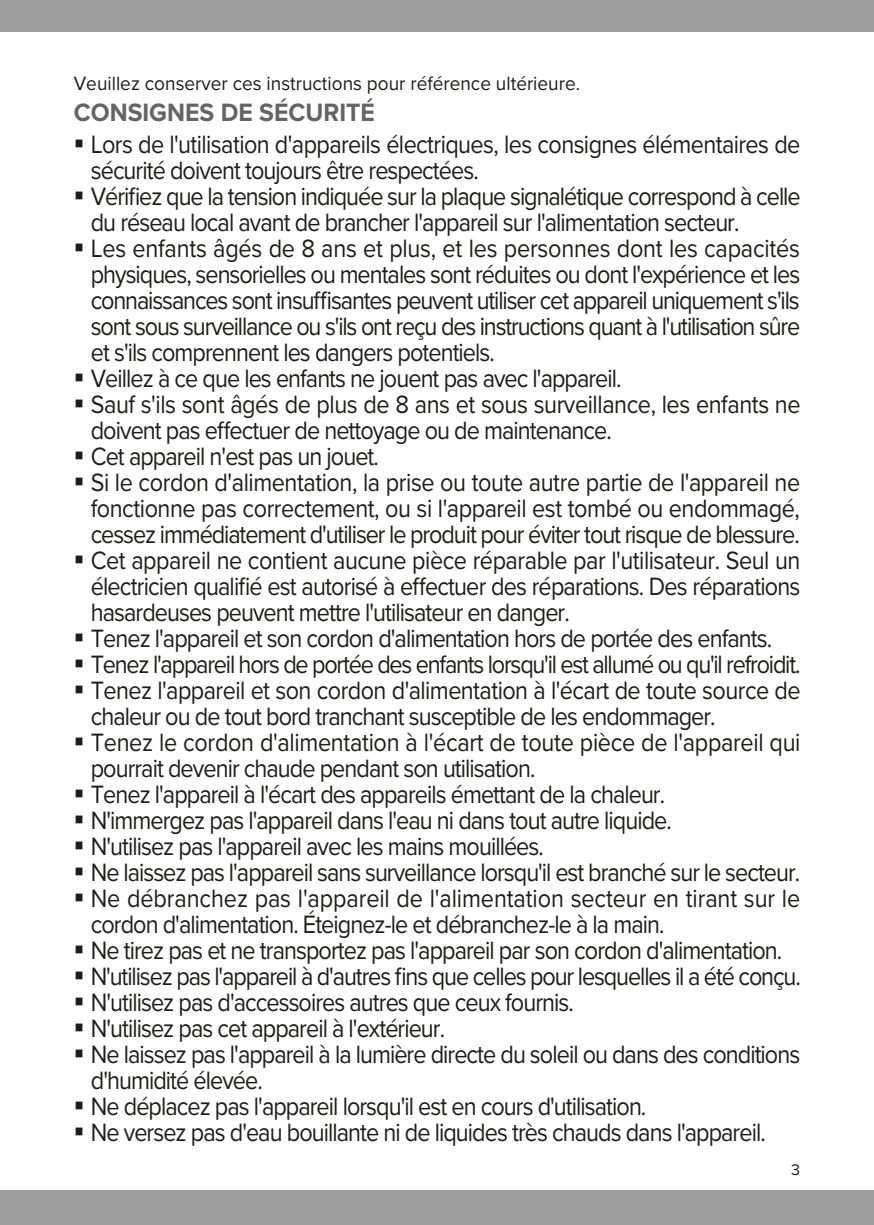
<style>
.page{position:relative;width:874px;height:1225px;background:#fff}
.page>*{position:absolute;margin:0;border:0;box-sizing:border-box;transform-origin:0 0}
.t1{font:26px/26px "Proxima Nova";letter-spacing:-.04em;color:#1d1d1b;scale:.9 1}
.t2{font:700 26px "Proxima Nova";color:#646463;scale:.95 1}
.t3{font:20px "Proxima Nova";color:#1d1d1b;scale:.95 1}
.t4{font:16px "Proxima Nova";color:#1d1d1b}
</style>
<div class="page">
<div style="left:17px;top:0;width:856px;height:31px;background:#9d9d9d"></div>
<div style="left:17px;top:1191px;width:856px;height:34px;background:#9d9d9d"></div>
<div style="left:0;top:0;width:17px;height:31px;background:#9d9d9d"></div>
<div style="left:0;top:1191px;width:17px;height:34px;background:#9d9d9d"></div>
<p class="t3" style="left:74px;top:68px;width:534px">Veuillez conserver ces instructions pour référence ultérieure.</p>
<p class="t2" style="left:74px;top:93px;width:318px">CONSIGNES DE SÉCURITÉ</p>
<p class="t1" style="left:91px;top:130px;width:790px">Lors de l'utilisation d'appareils électriques, les consignes élémentaires de sécurité doivent toujours être respectées.<br>Vérifiez que la tension indiquée sur la plaque signalétique correspond à celle du réseau local avant de brancher l'appareil sur l'alimentation secteur.<br>Les enfants âgés de 8 ans et plus, et les personnes dont les capacités physiques, sensorielles ou mentales sont réduites ou dont l'expérience et les connaissances sont insuffisantes peuvent utiliser cet appareil uniquement s'ils sont sous surveillance ou s'ils ont reçu des instructions quant à l'utilisation sûre et s'ils comprennent les dangers potentiels.<br>Veillez à ce que les enfants ne jouent pas avec l'appareil.<br>Sauf s'ils sont âgés de plus de 8 ans et sous surveillance, les enfants ne doivent pas effectuer de nettoyage ou de maintenance.<br>Cet appareil n'est pas un jouet.<br>Si le cordon d'alimentation, la prise ou toute autre partie de l'appareil ne fonctionne pas correctement, ou si l'appareil est tombé ou endommagé, cessez immédiatement d'utiliser le produit pour éviter tout risque de blessure.<br>Cet appareil ne contient aucune pièce réparable par l'utilisateur. Seul un électricien qualifié est autorisé à effectuer des réparations. Des réparations hasardeuses peuvent mettre l'utilisateur en danger.<br>Tenez l'appareil et son cordon d'alimentation hors de portée des enfants.<br>Tenez l'appareil hors de portée des enfants lorsqu'il est allumé ou qu'il refroidit.<br>Tenez l'appareil et son cordon d'alimentation à l'écart de toute source de chaleur ou de tout bord tranchant susceptible de les endommager.<br>Tenez le cordon d'alimentation à l'écart de toute pièce de l'appareil qui pourrait devenir chaude pendant son utilisation.<br>Tenez l'appareil à l'écart des appareils émettant de la chaleur.<br>N'immergez pas l'appareil dans l'eau ni dans tout autre liquide.<br>N'utilisez pas l'appareil avec les mains mouillées.<br>Ne laissez pas l'appareil sans surveillance lorsqu'il est branché sur le secteur.<br>Ne débranchez pas l'appareil de l'alimentation secteur en tirant sur le cordon d'alimentation. Éteignez-le et débranchez-le à la main.<br>Ne tirez pas et ne transportez pas l'appareil par son cordon d'alimentation.<br>N'utilisez pas l'appareil à d'autres fins que celles pour lesquelles il a été conçu.<br>N'utilisez pas d'accessoires autres que ceux fournis.<br>N'utilisez pas cet appareil à l'extérieur.<br>Ne laissez pas l'appareil à la lumière directe du soleil ou dans des conditions d'humidité élevée.<br>Ne déplacez pas l'appareil lorsqu'il est en cours d'utilisation.<br>Ne versez pas d'eau bouillante ni de liquides très chauds dans l'appareil.</p>
<p class="t4" style="left:790px;top:1158px;width:10px">3</p>
</div>
